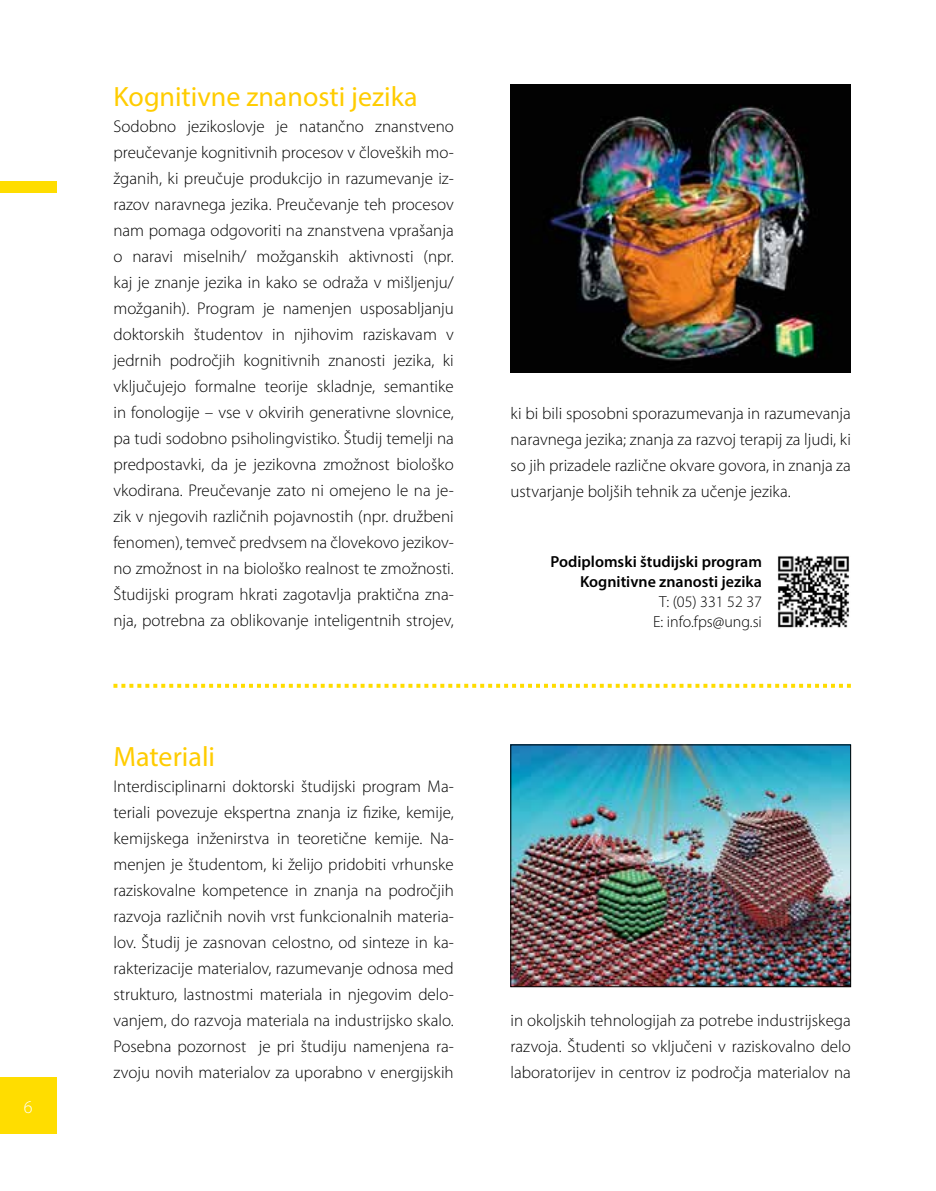
<style>
.page{position:relative;width:936px;height:1191px;background:#fff}
.page>*{position:absolute;margin:0;border:0;box-sizing:border-box;transform-origin:0 0}
.t1{font:28px "Myriad Pro";color:#fc0}
.t2{font:300 18px "Myriad Pro";color:#fff}
.t3{font:300 17px/26px "Myriad Pro";color:#000;text-align:justify}
.t4{font:600 16px/20px "Myriad Pro";color:#000;text-align:right}
.t5{font:300 16px/20px "Myriad Pro";color:#000;text-align:center}
</style>
<div class="page">
<div style="left:0;top:1077px;width:57px;height:57px;background:#fd0"></div>
<div style="left:0;top:181px;width:57px;height:12px;background:#fd0"></div>
<img style="left:777px;top:556px;width:73px;height:72px">
<img style="left:510px;top:85px;width:340px;height:288px">
<svg style="left:113px;top:684px;width:737px;height:4px"></svg>
<img style="left:512px;top:746px;width:336px;height:239px">
<div style="left:510px;top:744px;width:340px;height:243px;border:1px solid #000"></div>
<p class="t2" style="left:24px;top:1095px;width:10px">6</p>
<h1 class="t1" style="left:113px;top:79px;width:306px">Kognitivne znanosti jezika</h1>
<p class="t3" style="left:113px;top:113px;width:342px">Sodobno jezikoslovje je natančno znanstveno preučevanje kognitivnih procesov v človeških mo&shy;žganih, ki preučuje produkcijo in razumevanje iz&shy;razov naravnega jezika. Preučevanje teh procesov nam pomaga odgovoriti na znanstvena vprašanja o naravi miselnih/ možganskih aktivnosti (npr. kaj je znanje jezika in kako se odraža v mišljenju/ možganih). Program je namenjen usposabljanju doktorskih študentov in njihovim raziskavam v jedrnih področjih kognitivnih znanosti jezika, ki vključujejo formalne teorije skladnje, semantike in fonologije – vse v okvirih generativne slovnice, pa tudi sodobno psiholingvistiko. Študij temelji na predpostavki, da je jezikovna zmožnost biološko vkodirana. Preučevanje zato ni omejeno le na je&shy;zik v njegovih različnih pojavnostih (npr. družbeni fenomen), temveč predvsem na človekovo jezikov&shy;no zmožnost in na biološko realnost te zmožnosti.<br>Študijski program hkrati zagotavlja praktična zna&shy;nja, potrebna za oblikovanje inteligentnih strojev,</p>
<h1 class="t1" style="left:113px;top:739px;width:103px">Materiali</h1>
<p class="t3" style="left:113px;top:773px;width:342px">Interdisciplinarni doktorski študijski program Ma&shy;teriali povezuje ekspertna znanja iz fizike, kemije, kemijskega inženirstva in teoretične kemije. Na&shy;menjen je študentom, ki želijo pridobiti vrhunske raziskovalne kompetence in znanja na področjih razvoja različnih novih vrst funkcionalnih materia&shy;lov. Študij je zasnovan celostno, od sinteze in ka&shy;rakterizacije materialov, razumevanje odnosa med strukturo, lastnostmi materiala in njegovim delo&shy;vanjem, do razvoja materiala na industrijsko skalo.<br>Posebna pozornost je pri študiju namenjena ra&shy;zvoju novih materialov za uporabno v energijskih</p>
<p class="t3" style="left:510px;top:400px;width:342px">ki bi bili sposobni sporazumevanja in razumevanja naravnega jezika; znanja za razvoj terapij za ljudi, ki so jih prizadele različne okvare govora, in znanja za ustvarjanje boljših tehnik za učenje jezika.</p>
<p class="t4" style="left:550px;top:551px;width:213px">Podiplomski študijski program<br>Kognitivne znanosti jezika</p>
<p class="t5" style="left:653px;top:591px;width:110px">T: (05) 331 52 37<br>E: info.fps@ung.si</p>
<p class="t3" style="left:510px;top:1007px;width:342px">in okoljskih tehnologijah za potrebe industrijskega razvoja. Študenti so vključeni v raziskovalno delo laboratorijev in centrov iz področja materialov na</p>
</div>
